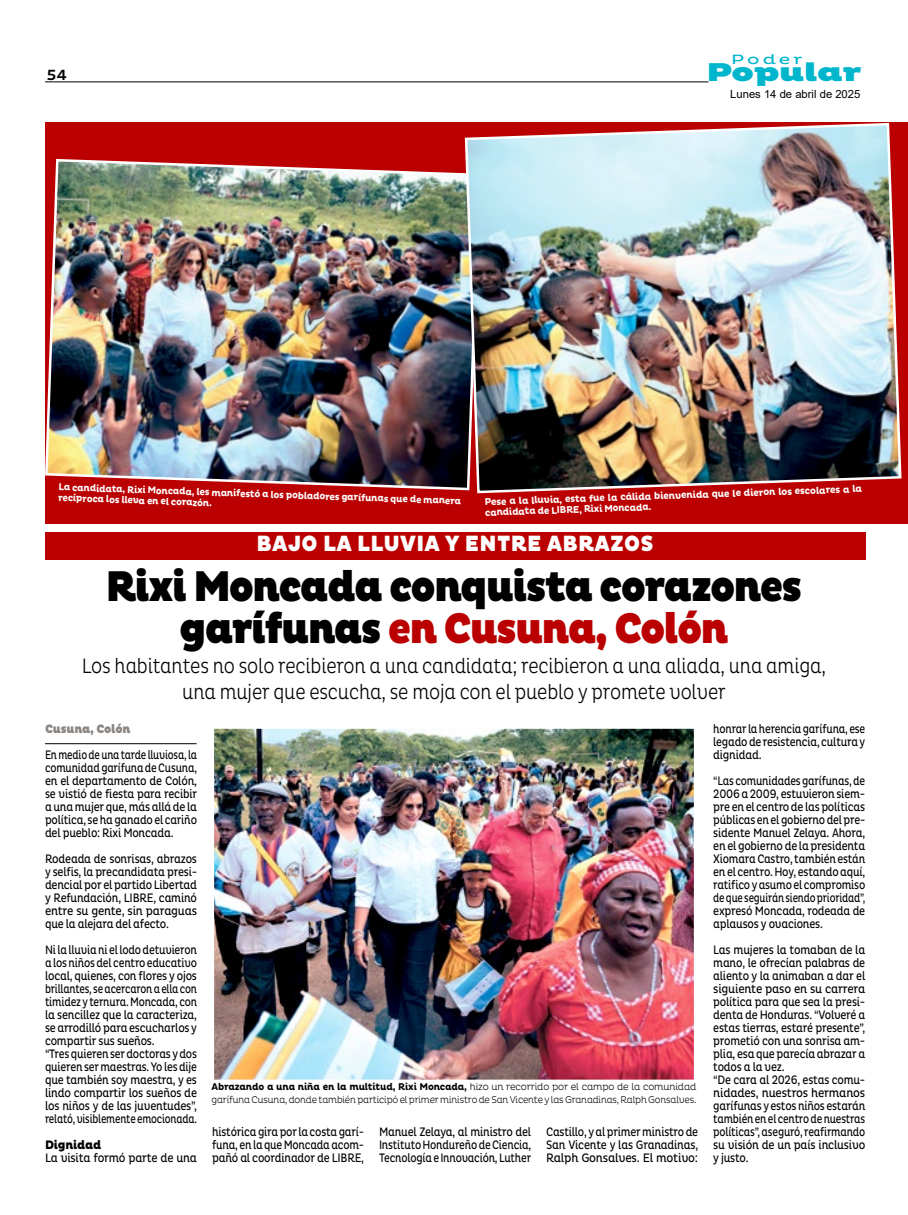
<style>
.page{position:relative;width:908px;height:1215px;background:#fff}
.page>*{position:absolute;margin:0;border:0;box-sizing:border-box;transform-origin:0 0}
.t1{font:900 43.75px/41.2px "Pluto";letter-spacing:-.05em;color:#000;text-align:center;scale:.9 1}
.t2{font:900 26.25px "Pluto";letter-spacing:-.03em;color:#00b6cc;scale:1.37 1}
.t3{font:900 22.5px "Pluto";letter-spacing:.015em;color:#fff;scale:.9 1}
.t4{font:300 21.25px/26.2px "Pluto Cond";letter-spacing:-.01em;color:#000;text-align:center;scale:.9 1}
.t5{font:500 15px "Pluto";color:#000}
.t6{font:13.75px "Pluto";letter-spacing:.16em;color:#00b6cc;scale:1.37 1}
.t7{font:12.5px/13px "Pluto Cond";letter-spacing:-.02em;color:#000;scale:.91 1}
.t8{font:12.5px/13px "Pluto Cond";letter-spacing:-.02em;color:#000;text-align:justify;scale:.86 1}
.t9{font:12.5px/13px "Pluto Cond";letter-spacing:-.02em;color:#000;scale:.88 1}
.t10{font:12.5px/13px "Pluto Cond";letter-spacing:-.02em;color:#000;text-align:justify;scale:.9 1}
.t11{font:12.5px/13px "Pluto Cond";letter-spacing:-.02em;color:#000;text-align:justify;scale:.82 1}
.t12{font:12.5px/13px "Pluto Cond";letter-spacing:-.02em;color:#000;text-align:justify;scale:.89 1}
.t13{font:12.5px "Pluto Cond";letter-spacing:-.02em;color:#000;scale:.93 1}
.t14{font:900 12.5px "Pluto";letter-spacing:-.02em;color:#8c8682;scale:.9 1}
.t15{font:800 12.5px "Pluto";letter-spacing:-.02em;color:#000;scale:.9 1}
.t16{font:11.25px "Arial";color:#000}
.t17{font:300 10px/13px "Pluto";letter-spacing:-.02em;color:#000;scale:.91 1}
.t18{font:700 10px/10.6px "Pluto";color:#fff;scale:.9 1}
.t19{font:700 10px/10.6px "Pluto";color:#fff;scale:.92 1}
.s1{color:#ba0000}
.s2{font-weight:700}
</style>
<div class="page">
<hr style="left:45px;top:82px;width:663px;height:1px;background:#000">
<div style="left:45px;top:122px;width:862px;height:402px;background:#ba0000"></div>
<hr style="left:45px;top:743px;width:151px;height:1px;background:#000">
<img style="left:45px;top:158px;width:418px;height:333px">
<img style="left:463px;top:122px;width:439px;height:372px">
<img style="left:214px;top:729px;width:479px;height:350px">
<div style="left:211px;top:726px;width:485px;height:356px;border:2px solid #fff"></div>
<div style="left:45px;top:532px;width:820px;height:28px;background:#ba0000"></div>
<p class="t5" style="left:47px;top:66px;width:22px">54</p>
<p class="t6" style="left:731px;top:51px;width:54px">Poder</p>
<h2 class="t2" style="left:706px;top:57px;width:115px">Popular</h2>
<p class="t16" style="left:730px;top:86px;width:132px">Lunes 14 de abril de 2025</p>
<p class="t18" style="left:59px;top:482px;width:449px;rotate:2deg">La candidata, Rixi Moncada, les manifestó a los pobladores garífunas que de manera recíproca los lleva en el corazón.</p>
<p class="t19" style="left:484px;top:497px;width:412px;rotate:-2deg">Pese a la lluvia, esta fue la cálida bienvenida que le dieron los escolares a la candidata de LIBRE, Rixi Moncada.</p>
<h3 class="t3" style="left:256px;top:530px;width:442px">BAJO LA LLUVIA Y ENTRE ABRAZOS</h3>
<h1 class="t1" style="left:105px;top:568px;width:775px">Rixi Moncada conquista corazones garífunas <span class="s1">en Cusuna, Colón</span></h1>
<h3 class="t4" style="left:82px;top:653px;width:828px">Los habitantes no solo recibieron a una candidata; recibieron a una aliada, una amiga, una mujer que escucha, se moja con el pueblo y promete volver</h3>
<p class="t14" style="left:45px;top:721px;width:96px">Cusuna, Colón</p>
<p class="t11" style="left:45px;top:748px;width:187px">En medio de una tarde lluviosa, la comunidad garífuna de Cusuna, en el departamento de Colón, se vistió de fiesta para recibir a una mujer que, más allá de la política, se ha ganado el cariño del pueblo: Rixi Moncada.</p>
<p class="t10" style="left:45px;top:852px;width:170px">Rodeada de sonrisas, abrazos y selfis, la precandidata presi&shy;dencial por el partido Libertad y Refundación, LIBRE, caminó entre su gente, sin paraguas que la alejara del afecto.</p>
<p class="t9" style="left:45px;top:943px;width:174px">Ni la lluvia ni el lodo detuvieron a los niños del centro educativo local, quienes, con flores y ojos brillantes, se acercaron a ella con timidez y ternura. Moncada, con la sencillez que la caracteriza, se arrodilló para escucharlos y compartir sus sueños.<br>“Tres quieren ser doctoras y dos quieren ser maestras. Yo les dije que también soy maestra, y es lindo compartir los sueños de los niños y de las juventudes”, relató, visiblemente emocionada.</p>
<p class="t15" style="left:45px;top:1137px;width:64px">Dignidad</p>
<p class="t13" style="left:45px;top:1150px;width:165px">La visita formó parte de una</p>
<p class="t17" style="left:211px;top:1080px;width:534px"><span class="s2">Abrazando a una niña en la multitud, Rixi Moncada,</span> hizo un recorrido por el campo de la comunidad garífuna Cusuna, donde también participó el primer ministro de San Vicente y las Granadinas, Ralph Gonsalves.</p>
<p class="t12" style="left:212px;top:1125px;width:172px">histórica gira por la costa garí&shy;funa, en la que Moncada acom&shy;pañó al coordinador de LIBRE,</p>
<p class="t10" style="left:379px;top:1125px;width:170px">Manuel Zelaya, al ministro del Instituto Hondureño de Ciencia, Tecnología e Innovación, Luther</p>
<p class="t12" style="left:546px;top:1125px;width:172px">Castillo, y al primer ministro de San Vicente y las Granadinas, Ralph Gonsalves. El motivo:</p>
<p class="t8" style="left:713px;top:722px;width:178px">honrar la herencia garífuna, ese legado de resistencia, cultura y dignidad.</p>
<p class="t8" style="left:713px;top:774px;width:178px">“Las comunidades garífunas, de 2006 a 2009, estuvieron siem&shy;pre en el centro de las políticas públicas en el gobierno del pre&shy;sidente Manuel Zelaya. Ahora, en el gobierno de la presidenta Xiomara Castro, también están en el centro. Hoy, estando aquí, ratifico y asumo el compromiso de que seguirán siendo prioridad”, expresó Moncada, rodeada de aplausos y ovaciones.</p>
<p class="t7" style="left:713px;top:943px;width:168px">Las mujeres la tomaban de la mano, le ofrecían palabras de aliento y la animaban a dar el siguiente paso en su carrera política para que sea la presi&shy;denta de Honduras. “Volveré a estas tierras, estaré presente”, prometió con una sonrisa am&shy;plia, esa que parecía abrazar a todos a la vez.<br>“De cara al 2026, estas comu&shy;nidades, nuestros hermanos garífunas y estos niños estarán también en el centro de nuestras políticas”, aseguró, reafirmando su visión de un país inclusivo y justo.</p>
</div>
